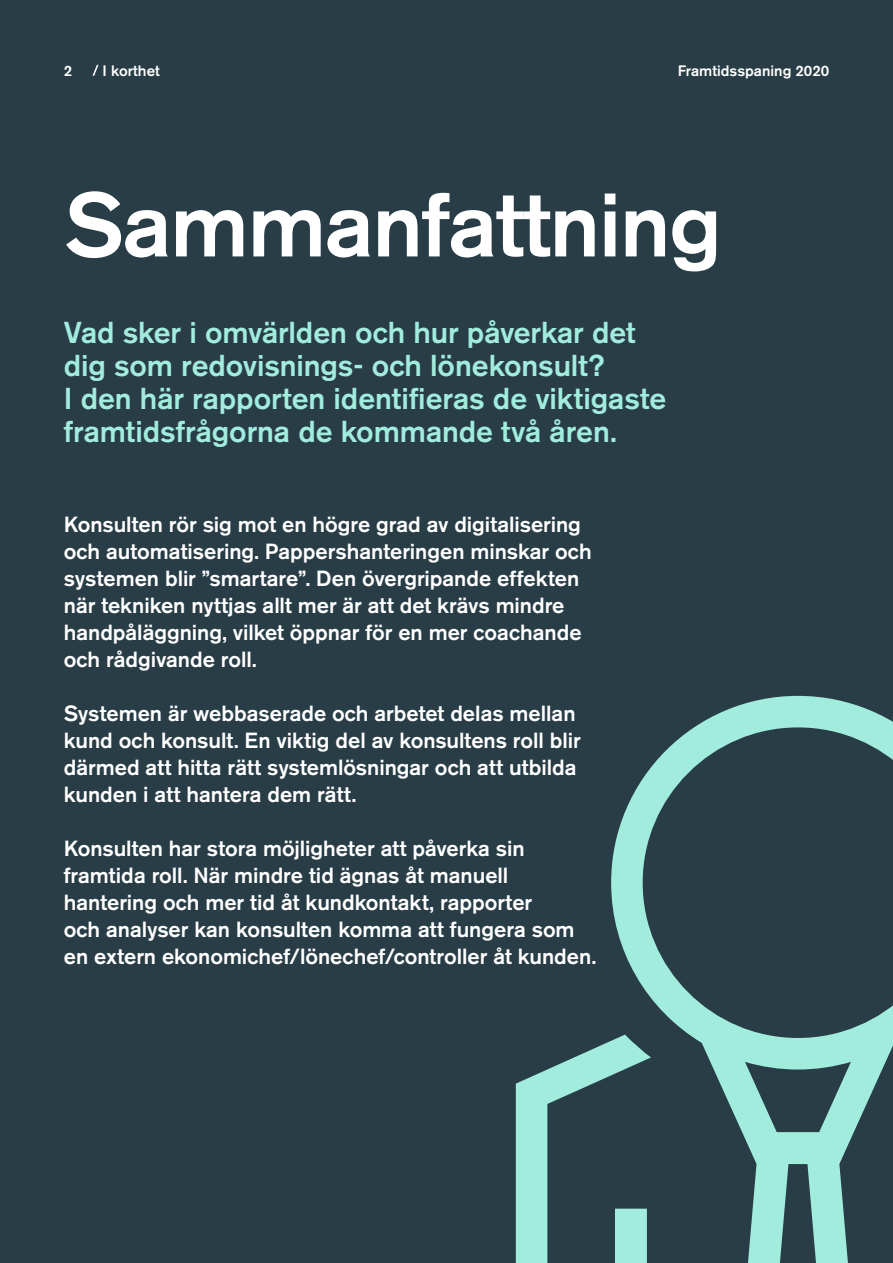
<style>
.page{position:relative;width:893px;height:1263px;background:#293d47}
.page>*{position:absolute;margin:0;border:0;box-sizing:border-box;transform-origin:0 0}
.t1{font:500 90px "Akzidenz Grotesk BE";letter-spacing:-.015em;color:#fff}
.t2{font:500 30px/33px "Akzidenz Grotesk BE";letter-spacing:-.005em;color:#a1ecdd}
.t3{font:500 21.75px/27px "Akzidenz Grotesk BE";color:#fff}
.t4{font:500 15px "Akzidenz Grotesk BE";color:#fff}
</style>
<div class="page">
<svg style="left:516px;top:696px;width:377px;height:567px"></svg>
<svg style="left:93px;top:65px;width:6px;height:11px"></svg>
<p class="t4" style="left:64px;top:61px;width:10px">2</p>
<p class="t4" style="left:103px;top:61px;width:59px">I korthet</p>
<p class="t4" style="left:678px;top:61px;width:153px">Framtidsspaning 2020</p>
<h1 class="t1" style="left:64px;top:170px;width:659px">Sammanfattning</h1>
<h2 class="t2" style="left:64px;top:316px;width:604px">Vad sker i omvärlden och hur påverkar det dig som redovisnings- och lönekonsult?<br>I den här rapporten identifieras de viktigaste framtidsfrågorna de kommande två åren.</h2>
<p class="t3" style="left:64px;top:511px;width:529px">Konsulten rör sig mot en högre grad av digitalisering och automatisering. Pappershanteringen minskar och systemen blir ”smartare”. Den övergripande effekten när tekniken nyttjas allt mer är att det krävs mindre handpåläggning, vilket öppnar för en mer coachande och rådgivande roll.</p>
<p class="t3" style="left:64px;top:699px;width:519px">Systemen är webbaserade och arbetet delas mellan kund och konsult. En viktig del av konsultens roll blir därmed att hitta rätt systemlösningar och att utbilda kunden i att hantera dem rätt.</p>
<p class="t3" style="left:64px;top:834px;width:534px">Konsulten har stora möjligheter att påverka sin framtida roll. När mindre tid ägnas åt manuell hantering och mer tid åt kundkontakt, rapporter<br>och analyser kan konsulten komma att fungera som en extern ekonomichef/lönechef/controller åt kunden.</p>
</div>
